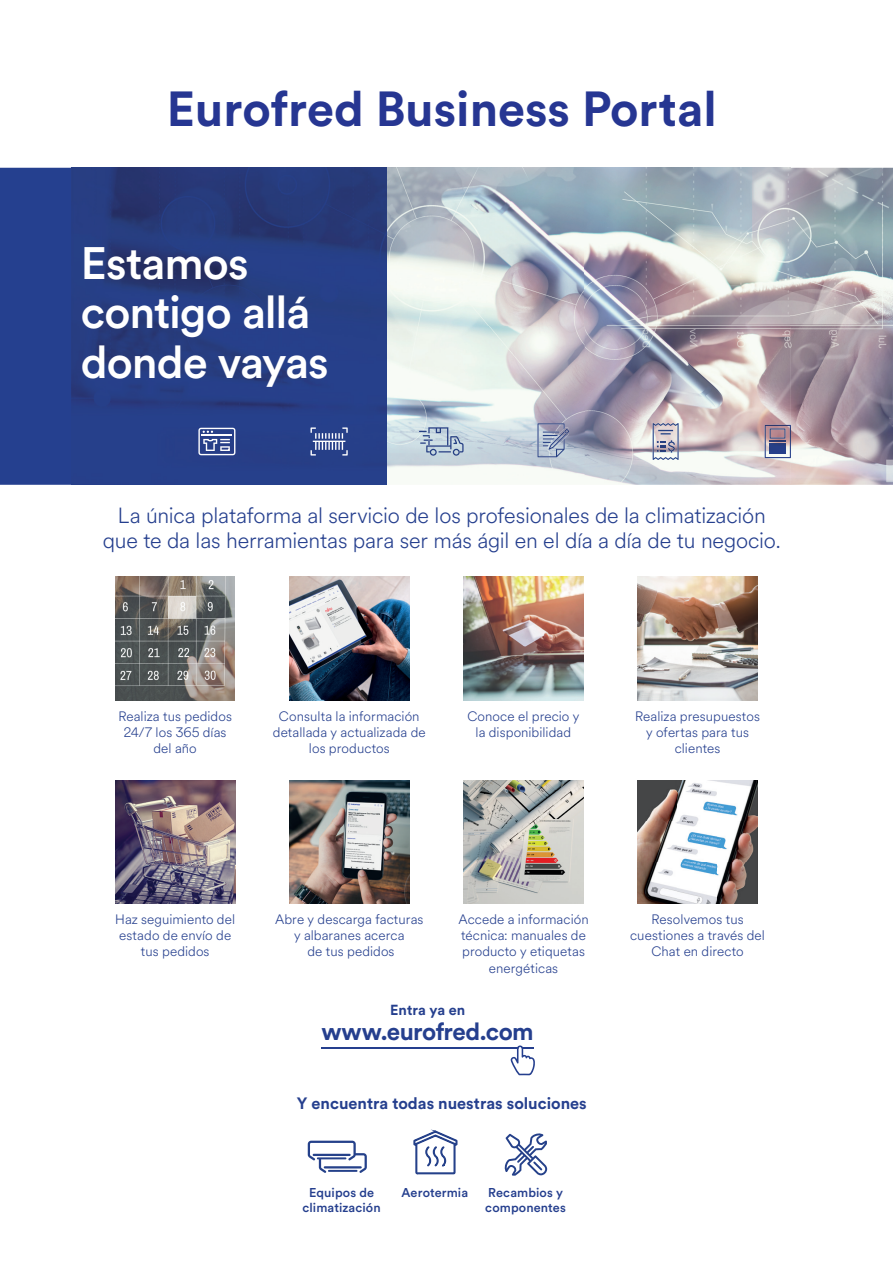
<style>
.page{position:relative;width:893px;height:1263px;background:#fff}
.page>*{position:absolute;margin:0;border:0;box-sizing:border-box;transform-origin:0 0}
.t1{font:700 48.75px "Circular Std";color:#263692}
.t2{font:500 45px/49.5px "Circular Std";letter-spacing:-.025em;color:#fff}
.t3{font:700 24.3px "Circular Std";letter-spacing:-.025em;color:#253f8e}
.t4{font:300 21.6px/25.5px "Circular Air";letter-spacing:-.01em;color:#253f8e;text-align:center}
.t5{font:700 16.35px "Circular Std";color:#253f8e}
.t6{font:700 14.4px "Circular Std";letter-spacing:.005em;color:#253f8e}
.t7{font:300 13.5px/16.2px "Circular Air";letter-spacing:.005em;color:#253f8e;text-align:center}
.t8{font:500 12.75px/15.3px "Circular Std";letter-spacing:.01em;color:#253f8e;text-align:center}
</style>
<div class="page">
<hr style="left:321px;top:1047px;width:213px;height:1px;background:#253f8e">
<svg style="left:510px;top:1045px;width:25px;height:30px"></svg>
<img style="left:386px;top:168px;width:507px;height:317px">
<svg style="left:0;top:168px;width:386px;height:317px;background:#263d84"></svg>
<svg style="left:310px;top:427px;width:38px;height:28px"></svg>
<img style="left:537px;top:423px;width:28px;height:34px">
<img style="left:547px;top:427px;width:22px;height:24px">
<img style="left:548px;top:429px;width:21px;height:21px">
<svg style="left:198px;top:428px;width:37px;height:27px"></svg>
<img style="left:426px;top:436px;width:38px;height:17px">
<svg style="left:453px;top:439px;width:4px;height:5px"></svg>
<img style="left:430px;top:449px;width:30px;height:7px">
<img style="left:419px;top:431px;width:9px;height:13px">
<img style="left:428px;top:427px;width:20px;height:19px">
<img style="left:653px;top:423px;width:26px;height:37px">
<img style="left:658px;top:430px;width:15px;height:4px">
<svg style="left:657px;top:440px;width:18px;height:13px"></svg>
<img style="left:765px;top:425px;width:26px;height:33px">
<svg style="left:770px;top:441px;width:15px;height:13px"></svg>
<img style="left:289px;top:577px;width:120px;height:123px">
<img style="left:463px;top:577px;width:120px;height:123px">
<img style="left:463px;top:780px;width:121px;height:124px">
<img style="left:289px;top:780px;width:120px;height:124px">
<img style="left:115px;top:780px;width:120px;height:124px">
<img style="left:637px;top:576px;width:121px;height:124px">
<img style="left:637px;top:780px;width:120px;height:124px">
<img style="left:115px;top:577px;width:120px;height:123px">
<svg style="left:308px;top:1141px;width:59px;height:32px"></svg>
<svg style="left:413px;top:1129px;width:44px;height:45px"></svg>
<svg style="left:504px;top:1133px;width:43px;height:43px"></svg>
<h1 class="t1" style="left:167px;top:77px;width:551px">Eurofred Business Portal</h1>
<h2 class="t2" style="left:81px;top:237px;width:250px">Estamos contigo allá donde vayas</h2>
<h3 class="t4" style="left:103px;top:502px;width:680px">La única plataforma al servicio de los profesionales de la climatización que te da las herramientas para ser más ágil en el día a día de tu negocio.</h3>
<p class="t7" style="left:118px;top:707px;width:115px">Realiza tus pedidos<br>24/7 los 365 días del año</p>
<p class="t7" style="left:273px;top:707px;width:154px">Consulta la información detallada y actualizada de los productos</p>
<p class="t7" style="left:467px;top:707px;width:114px">Conoce el precio y la disponibilidad</p>
<p class="t7" style="left:635px;top:707px;width:126px">Realiza presupuestos y ofertas para tus clientes</p>
<p class="t7" style="left:115px;top:911px;width:121px">Haz seguimiento del estado de envío de tus pedidos</p>
<p class="t7" style="left:275px;top:911px;width:150px">Abre y descarga facturas y albaranes acerca<br>de tus pedidos</p>
<p class="t7" style="left:458px;top:911px;width:132px">Accede a información técnica: manuales de producto y etiquetas energéticas</p>
<p class="t6" style="left:390px;top:1000px;width:77px">Entra ya en</p>
<h3 class="t3" style="left:321px;top:1015px;width:214px">www.eurofred.com</h3>
<p class="t5" style="left:297px;top:1093px;width:291px">Y encuentra todas nuestras soluciones</p>
<p class="t8" style="left:303px;top:1184px;width:80px">Equipos de climatización</p>
<p class="t8" style="left:402px;top:1184px;width:68px">Aerotermia</p>
<p class="t8" style="left:485px;top:1184px;width:82px;text-align:left">Recambios y componentes</p>
<p class="t7" style="left:630px;top:911px;width:136px">Resolvemos tus cuestiones a través del<br>Chat en directo</p>
</div>
